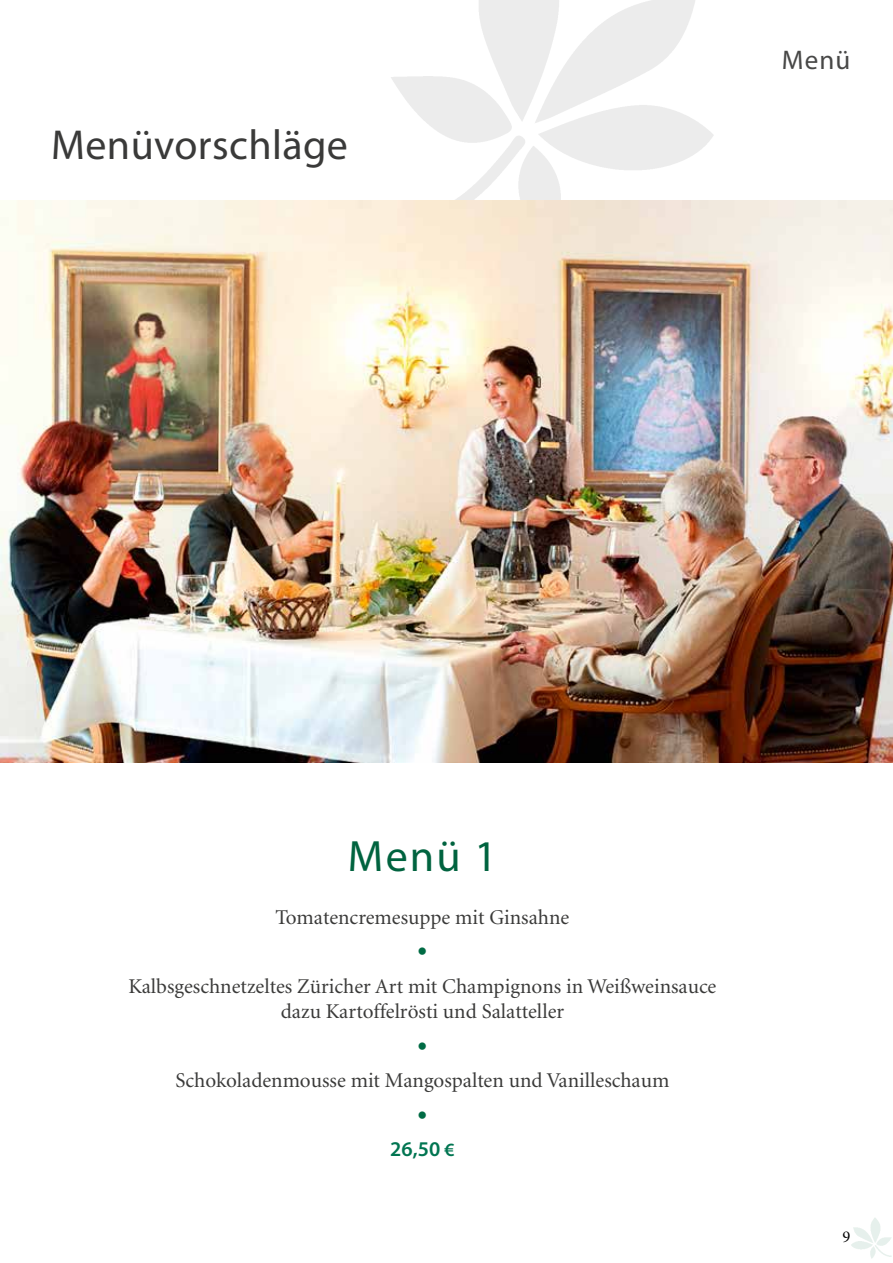
<style>
.page{position:relative;width:893px;height:1263px;background:#fff}
.page>*{position:absolute;margin:0;border:0;box-sizing:border-box;transform-origin:0 0}
.t1{font:43.95px "Myriad Pro";color:#00633f}
.t2{font:42px "Myriad Pro";letter-spacing:.01em;color:#3a3a39}
.t3{font:27px "Myriad Pro";color:#484847}
.t4{font:21px/25.5px "Minion";color:#3a3a39;text-align:center}
.t5{font:600 21px "Myriad Pro";color:#017551}
.t6{font:16.5px "Minion";color:#000}
.s1{font-size:18.75px}
</style>
<div class="page">
<img style="left:851px;top:1218px;width:41px;height:41px">
<img style="left:0;top:200px;width:893px;height:563px">
<h2 class="t2" style="left:51px;top:119px;width:298px">Menüvorschläge</h2>
<p class="t3" style="left:782px;top:44px;width:70px">Menü</p>
<h1 class="t1" style="left:348px;top:829px;width:151px">Menü 1</h1>
<p class="t4" style="left:276px;top:905px;width:295px">Tomatencremesuppe mit Ginsahne</p>
<p class="t4" style="left:128px;top:974px;width:589px">Kalbsgeschnetzeltes Züricher Art mit Champignons in Weißweinsauce dazu Kartoffelrösti und Salatteller</p>
<p class="t4" style="left:176px;top:1068px;width:495px">Schokoladenmousse mit Mangospalten und Vanilleschaum</p>
<p class="t5" style="left:390px;top:1136px;width:66px">26,50 <span class="s1">€</span></p>
<p class="t6" style="left:842px;top:1228px;width:9px">9</p>
</div>
